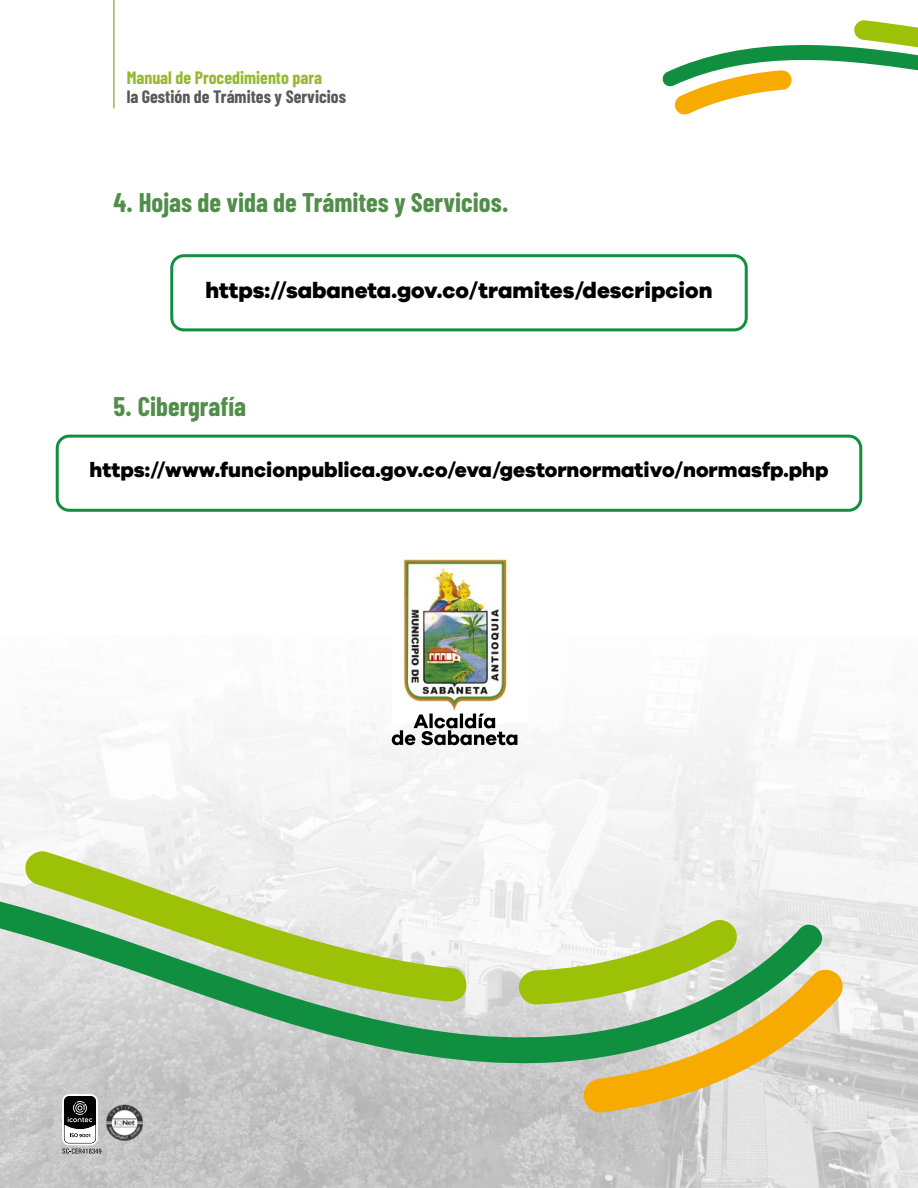
<style>
.page{position:relative;width:918px;height:1188px;background:#fff}
.page>*{position:absolute;margin:0;border:0;box-sizing:border-box;transform-origin:0 0}
.t1{font:700 27px "Barlow Condensed";color:#508e4a}
.t2{font:800 22.5px "Galano Grotesque";color:#000}
.t3{font:800 21px "Galano Grotesque";color:#000}
.t4{font:700 18px "Barlow Condensed";color:#58595a}
.t5{font:700 18px "Barlow Condensed";color:#98b832}
</style>
<div class="page">
<img style="left:0;top:1154px;width:918px;height:34px">
<svg style="left:0;top:718px;width:918px;height:436px"></svg>
<svg style="left:662px;top:20px;width:256px;height:95px"></svg>
<svg style="left:0;top:869px;width:830px;height:200px"></svg>
<svg style="left:24px;top:849px;width:444px;height:153px"></svg>
<svg style="left:518px;top:918px;width:327px;height:196px;background:#bec78e"></svg>
<hr style="left:113px;top:0;width:2px;height:108px;background:#9cba31">
<img style="left:104px;top:1095px;width:38px;height:52px">
<svg style="left:62px;top:1094px;width:39px;height:60px"></svg>
<div style="left:170px;top:254px;width:578px;height:77px;border:3px solid #118f40;border-radius:12px"></div>
<div style="left:56px;top:435px;width:806px;height:77px;border:3px solid #118f40;border-radius:12px"></div>
<img style="left:403px;top:558px;width:123px;height:164px">
<svg style="left:392px;top:714px;width:125px;height:31px"></svg>
<p class="t5" style="left:127px;top:66px;width:197px">Manual de Procedimiento para</p>
<p class="t4" style="left:127px;top:86px;width:221px">la Gestión de Trámites y Servicios</p>
<p class="t1" style="left:114px;top:185px;width:397px">4. Hojas de vida de Trámites y Servicios.</p>
<p class="t2" style="left:205px;top:276px;width:509px">https://sabaneta.gov.co/tramites/descripcion</p>
<p class="t1" style="left:114px;top:390px;width:134px">5. Cibergrafía</p>
<p class="t3" style="left:90px;top:457px;width:740px">https://www.funcionpublica.gov.co/eva/gestornormativo/normasfp.php</p>
</div>
